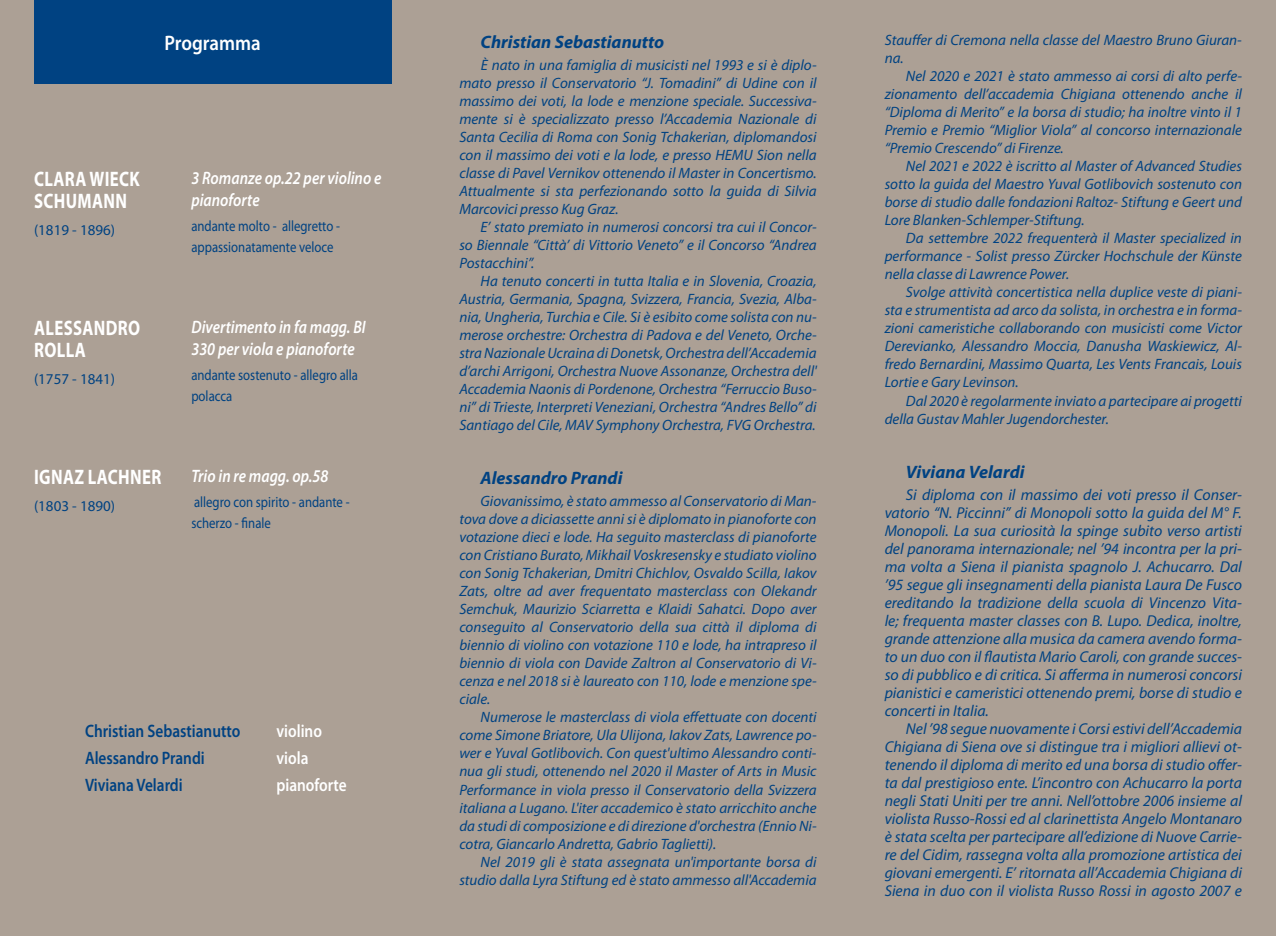
<style>
.page{position:relative;width:1276px;height:936px;background:#fff}
.page>*{position:absolute;margin:0;border:0;box-sizing:border-box;transform-origin:0 0}
.t1{font:700 21px/22.5px "Myriad Pro";letter-spacing:.02em;color:#fff;scale:.8 1}
.t2{font:600 21px "Myriad Pro";color:#fff;scale:.9 1}
.t3{font:italic 600 18px/22.5px "Myriad Pro";color:#fff;scale:.85 1}
.t4{font:italic 700 18px "Myriad Pro";color:#004282}
.t5{font:600 18px "Myriad Pro";color:#004282;scale:.85 1}
.t6{font:600 18px "Myriad Pro";color:#fff;scale:.85 1}
.t7{font:italic 15.75px/18px "Myriad Pro";color:#004282;text-align:justify}
.t8{font:italic 15px/18px "Myriad Pro";color:#004282;text-align:justify}
.t9{font:15px/21px "Myriad Pro";color:#004282;scale:.85 1}
.t10{font:15px "Myriad Pro";color:#004282}
</style>
<div class="page">
<div style="left:0;top:0;width:1276px;height:935px;background:#aca095"></div>
<div style="left:34px;top:0;width:357px;height:83px;background:#004282"></div>
<h1 class="t2" style="left:165px;top:29px;width:108px">Programma</h1>
<h1 class="t1" style="left:34px;top:167px;width:134px">CLARA WIECK<br>SCHUMANN</h1>
<p class="t10" style="left:34px;top:221px;width:83px">(1819 - 1896)</p>
<h1 class="t1" style="left:34px;top:316px;width:134px">ALESSANDRO<br>ROLLA</h1>
<p class="t10" style="left:34px;top:370px;width:83px">(1757 - 1841)</p>
<p class="t3" style="left:191px;top:166px;width:225px">3 Romanze op.22 per violino e pianoforte</p>
<p class="t9" style="left:191px;top:216px;width:176px">andante molto - allegretto - appassionatamente veloce</p>
<p class="t3" style="left:191px;top:315px;width:207px">Divertimento in fa magg. BI<br>330 per viola e pianoforte</p>
<p class="t9" style="left:191px;top:364px;width:198px">andante sostenuto - allegro alla polacca</p>
<h1 class="t1" style="left:34px;top:464px;width:156px">IGNAZ LACHNER</h1>
<p class="t10" style="left:34px;top:496px;width:83px">(1803 - 1890)</p>
<p class="t3" style="left:191px;top:463px;width:163px">Trio in re magg. op.58</p>
<p class="t9" style="left:191px;top:491px;width:188px">allegro con spirito - andante - scherzo - finale</p>
<p class="t5" style="left:85px;top:719px;width:184px">Christian Sebastianutto</p>
<p class="t6" style="left:276px;top:719px;width:55px">violino</p>
<p class="t5" style="left:85px;top:746px;width:142px">Alessandro Prandi</p>
<p class="t6" style="left:276px;top:746px;width:39px">viola</p>
<p class="t5" style="left:85px;top:773px;width:116px">Viviana Velardi</p>
<p class="t6" style="left:276px;top:773px;width:84px">pianoforte</p>
<p class="t4" style="left:480px;top:30px;width:185px">Christian Sebastianutto</p>
<p class="t8" style="left:459px;top:55px;width:359px;text-indent:21px">è nato in una famiglia di musicisti nel 1993 e si è diplo&shy;mato presso il Conservatorio “J. Tomadini” di Udine con il massimo dei voti, la lode e menzione speciale. Successiva&shy;mente si è specializzato presso l’Accademia Nazionale di Santa Cecilia di Roma con Sonig Tchakerian, diplomandosi con il massimo dei voti e la lode, e presso HEMU Sion nella classe di Pavel Vernikov ottenendo il Master in Concertismo.<br>Attualmente si sta perfezionando sotto la guida di Silvia Marcovici presso Kug Graz.</p>
<p class="t8" style="left:459px;top:217px;width:359px;text-indent:21px">E’ stato premiato in numerosi concorsi tra cui il Concor&shy;so Biennale “Città’ di Vittorio Veneto” e il Concorso “Andrea Postacchini”.</p>
<p class="t8" style="left:459px;top:271px;width:359px;text-indent:21px">Ha tenuto concerti in tutta Italia e in Slovenia, Croazia, Austria, Germania, Spagna, Svizzera, Francia, Svezia, Alba&shy;nia, Ungheria, Turchia e Cile. Si è esibito come solista con nu&shy;merose orchestre: Orchestra di Padova e del Veneto, Orche&shy;stra Nazionale Ucraina di Donetsk, Orchestra dell’Accademia d’archi Arrigoni, Orchestra Nuove Assonanze, Orchestra dell' Accademia Naonis di Pordenone, Orchestra “Ferruccio Buso&shy;ni” di Trieste, Interpreti Veneziani, Orchestra “Andres Bello” di Santiago del Cile, MAV Symphony Orchestra, FVG Orchestra.</p>
<p class="t4" style="left:480px;top:466px;width:143px">Alessandro Prandi</p>
<p class="t8" style="left:459px;top:492px;width:359px;text-indent:21px">Giovanissimo, è stato ammesso al Conservatorio di Man&shy;tova dove a diciassette anni si è diplomato in pianoforte con votazione dieci e lode. Ha seguito masterclass di pianoforte con Cristiano Burato, Mikhail Voskresensky e studiato violino con Sonig Tchakerian, Dmitri Chichlov, Osvaldo Scilla, Iakov Zats, oltre ad aver frequentato masterclass con Olekandr Semchuk, Maurizio Sciarretta e Klaidi Sahatci. Dopo aver conseguito al Conservatorio della sua città il diploma di biennio di violino con votazione 110 e lode, ha intrapreso il biennio di viola con Davide Zaltron al Conservatorio di Vi&shy;cenza e nel 2018 si è laureato con 110, lode e menzione spe&shy;ciale.</p>
<p class="t8" style="left:459px;top:708px;width:359px;text-indent:21px">Numerose le masterclass di viola effettuate con docenti come Simone Briatore, Ula Ulijona, Iakov Zats, Lawrence po&shy;wer e Yuval Gotlibovich. Con quest'ultimo Alessandro conti&shy;nua gli studi, ottenendo nel 2020 il Master of Arts in Music Performance in viola presso il Conservatorio della Svizzera italiana a Lugano. L'iter accademico è stato arricchito anche da studi di composizione e di direzione d'orchestra (Ennio Ni&shy;cotra, Giancarlo Andretta, Gabrio Taglietti).</p>
<p class="t8" style="left:459px;top:852px;width:359px;text-align:right">Nel 2019 gli è stata assegnata un'importante borsa di studio dalla Lyra Stiftung ed è stato ammesso all'Accademia</p>
<p class="t8" style="left:884px;top:31px;width:359px">Stauffer di Cremona nella classe del Maestro Bruno Giuran&shy;na.</p>
<p class="t8" style="left:884px;top:67px;width:359px;text-indent:21px">Nel 2020 e 2021 è stato ammesso ai corsi di alto perfe&shy;zionamento dell’accademia Chigiana ottenendo anche il “Diploma di Merito” e la borsa di studio; ha inoltre vinto il 1<br>Premio e Premio “Miglior Viola” al concorso internazionale “Premio Crescendo” di Firenze.</p>
<p class="t8" style="left:884px;top:157px;width:359px;text-indent:21px">Nel 2021 e 2022 è iscritto al Master of Advanced Studies sotto la guida del Maestro Yuval Gotlibovich sostenuto con borse di studio dalle fondazioni Raltoz- Stiftung e Geert und Lore Blanken-Schlemper-Stiftung.</p>
<p class="t8" style="left:884px;top:229px;width:359px;text-indent:21px">Da settembre 2022 frequenterà il Master specialized in performance - Solist presso Zürcker Hochschule der Künste nella classe di Lawrence Power.</p>
<p class="t8" style="left:884px;top:283px;width:359px;text-indent:21px">Svolge attività concertistica nella duplice veste di piani&shy;sta e strumentista ad arco da solista, in orchestra e in forma&shy;zioni cameristiche collaborando con musicisti come Victor Derevianko, Alessandro Moccia, Danusha Waskiewicz, Al&shy;fredo Bernardini, Massimo Quarta, Les Vents Francais, Louis Lortie e Gary Levinson.</p>
<p class="t8" style="left:884px;top:391px;width:359px;text-indent:21px">Dal 2020 è regolarmente inviato a partecipare ai progetti della Gustav Mahler Jugendorchester.</p>
<p class="t4" style="left:906px;top:459px;width:120px">Viviana Velardi</p>
<p class="t7" style="left:884px;top:485px;width:359px;text-indent:21px">Si diploma con il massimo dei voti presso il Conser&shy;vatorio “N. Piccinni” di Monopoli sotto la guida del M° F.<br>Monopoli. La sua curiosità la spinge subito verso artisti del panorama internazionale; nel ’94 incontra per la pri&shy;ma volta a Siena il pianista spagnolo J. Achucarro. Dal ’95 segue gli insegnamenti della pianista Laura De Fusco ereditando la tradizione della scuola di Vincenzo Vita&shy;le; frequenta master classes con B. Lupo. Dedica, inoltre, grande attenzione alla musica da camera avendo forma&shy;to un duo con il flautista Mario Caroli, con grande succes&shy;so di pubblico e di critica. Si afferma in numerosi concorsi pianistici e cameristici ottenendo premi, borse di studio e concerti in Italia.</p>
<p class="t7" style="left:884px;top:719px;width:359px;text-indent:21px">Nel ’98 segue nuovamente i Corsi estivi dell’Accademia Chigiana di Siena ove si distingue tra i migliori allievi ot&shy;tenendo il diploma di merito ed una borsa di studio offer&shy;ta dal prestigioso ente. L’incontro con Achucarro la porta negli Stati Uniti per tre anni. Nell’ottobre 2006 insieme al violista Russo-Rossi ed al clarinettista Angelo Montanaro è stata scelta per partecipare all’edizione di Nuove Carrie&shy;re del Cidim, rassegna volta alla promozione artistica dei giovani emergenti. E’ ritornata all’Accademia Chigiana di Siena in duo con il violista Russo Rossi in agosto 2007 e</p>
</div>
